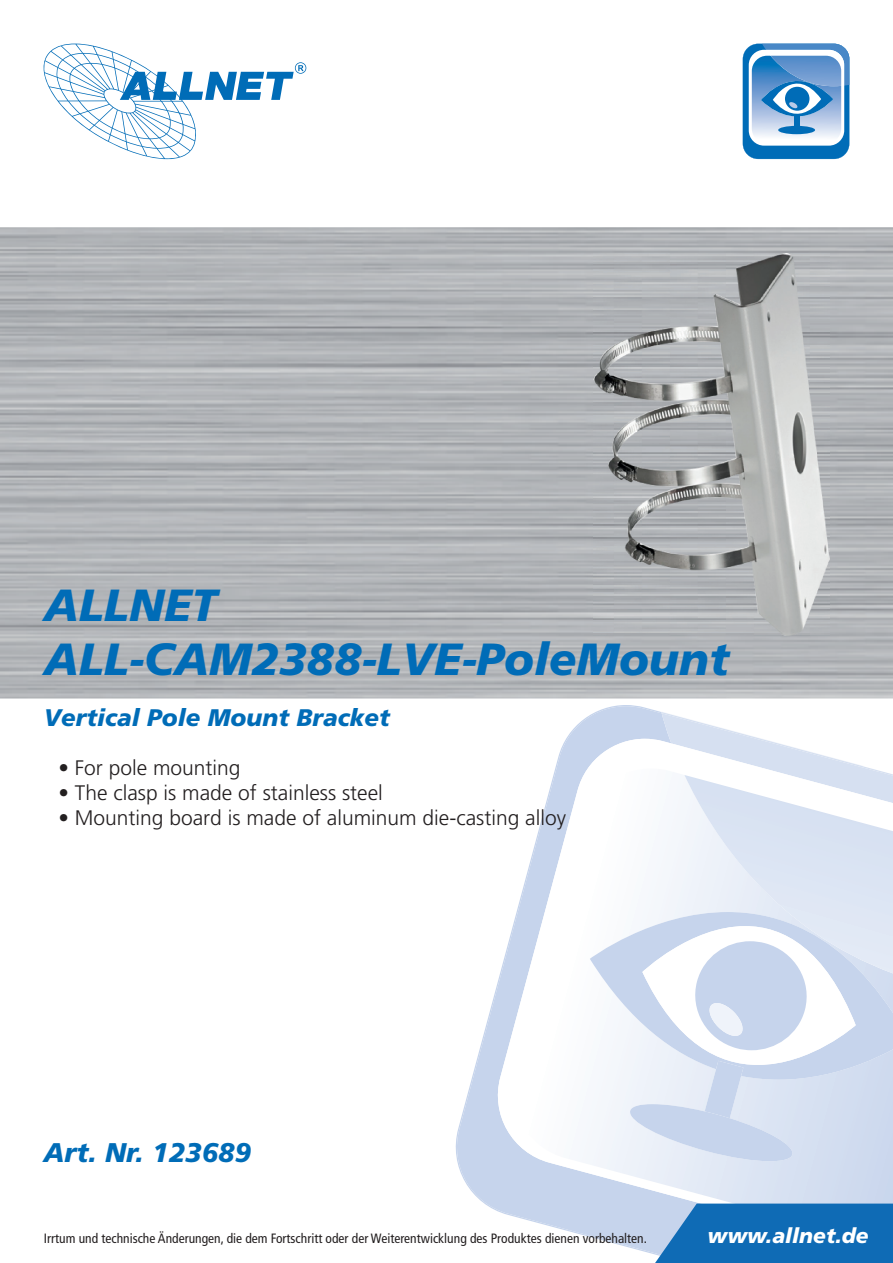
<style>
.page{position:relative;width:893px;height:1263px;background:#fff}
.page>*{position:absolute;margin:0;border:0;box-sizing:border-box;transform-origin:0 0}
.t1{font:italic 900 45px/54px "Frutiger LT Std";color:#006cb7}
.t2{font:italic 900 27px "Frutiger LT Std";color:#006cb7}
.t3{font:italic 900 24px "Frutiger LT Std";color:#006cb7}
.t4{font:300 21px "Frutiger LT Std";color:#231f20}
.t5{font:italic 900 21px "Frutiger LT Std";color:#fff}
.t6{font:condensed 13.5px "Frutiger LT Std";color:#231f20}
</style>
<div class="page">
<svg style="left:455px;top:705px;width:202px;height:550px"></svg>
<svg style="left:490px;top:739px;width:165px;height:503px"></svg>
<svg style="left:506px;top:768px;width:387px;height:462px"></svg>
<svg style="left:590px;top:912px;width:37px;height:168px;fill:#f6f8fc"></svg>
<svg style="left:627px;top:711px;width:266px;height:450px"></svg>
<svg style="left:743px;top:44px;width:106px;height:115px"></svg>
<svg style="left:43px;top:44px;width:263px;height:115px"></svg>
<svg style="left:655px;top:1203px;width:238px;height:60px;background:#2075ba"></svg>
<img style="left:593px;top:254px;width:236px;height:382px">
<h1 class="t1" style="left:44px;top:578px;width:687px">ALLNET<br>ALL-CAM2388-LVE-PoleMount</h1>
<h3 class="t3" style="left:44px;top:703px;width:347px">Vertical Pole Mount Bracket</h3>
<h3 class="t4" style="left:59px;top:756px;width:184px">• For pole mounting</h3>
<h3 class="t4" style="left:59px;top:781px;width:326px">• The clasp is made of stainless steel</h3>
<h3 class="t4" style="left:59px;top:806px;width:509px">• Mounting board is made of aluminum die-casting alloy</h3>
<h2 class="t2" style="left:44px;top:1136px;width:209px">Art. Nr. 123689</h2>
<p class="t6" style="left:44px;top:1230px;width:604px">Irrtum und technische Änderungen, die dem Fortschritt oder der Weiterentwicklung des Produktes dienen vorbehalten.</p>
<h3 class="t5" style="left:708px;top:1223px;width:163px">www.allnet.de</h3>
</div>
